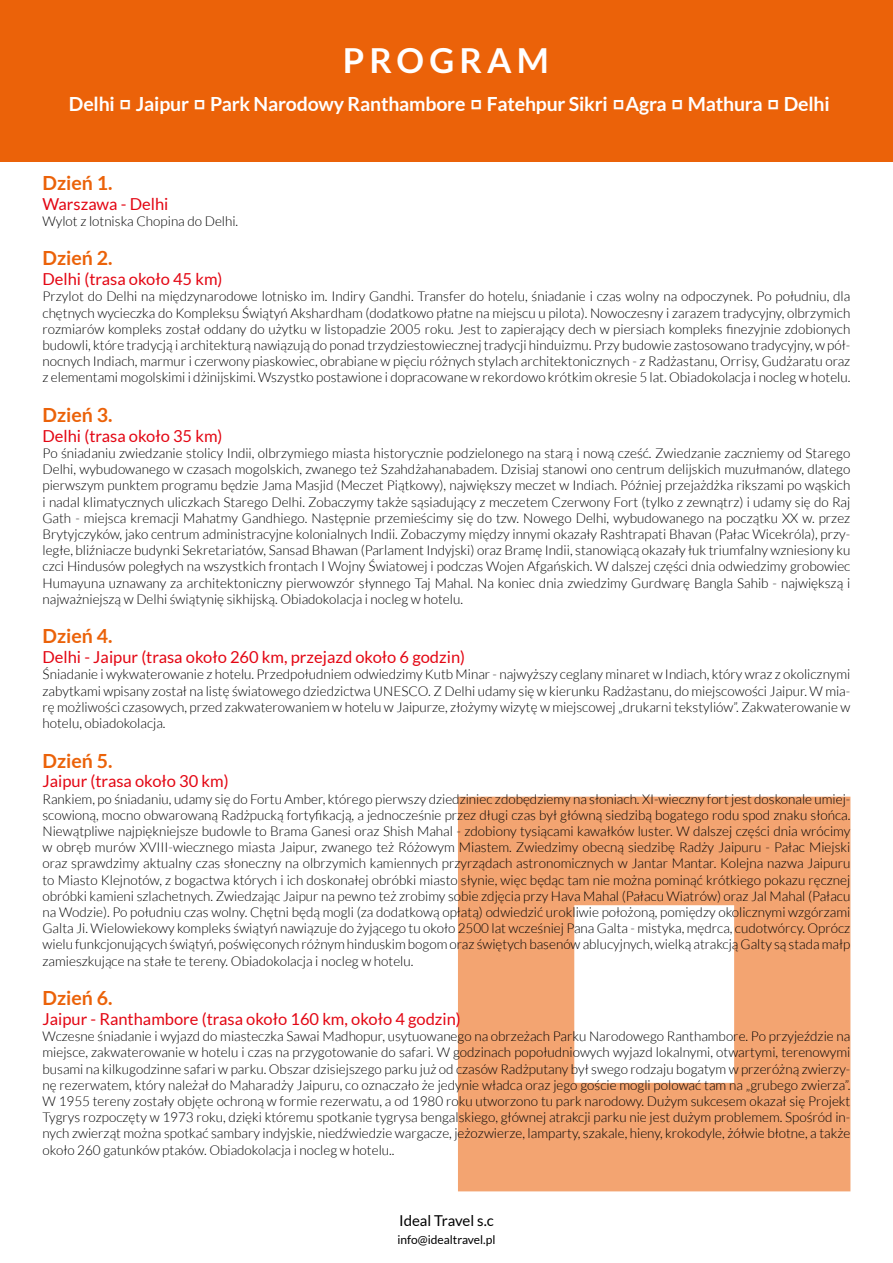
<style>
.page{position:relative;width:893px;height:1263px;background:#fff}
.page>*{position:absolute;margin:0;border:0;box-sizing:border-box;transform-origin:0 0}
.t1{font:700 34.5px "Lato";letter-spacing:.15em;color:#fff}
.t2{font:700 19.5px "Lato";letter-spacing:-.01em;color:#fff}
.t3{font:700 19.5px "Lato";color:#eb6209}
.t4{font:16.5px "Lato";color:#e30613}
.t5{font:15px "Lato";color:#000}
.t6{font:300 13.5px/16.2px "Lato";color:#000;text-align:justify}
.t7{font:12px "Lato";color:#000}
.s1{font-family:"Montserrat";font-size:24px}
</style>
<div class="page">
<svg style="left:458px;top:797px;width:392px;height:394px;fill:#f3a471"></svg>
<div style="left:0;top:1px;width:893px;height:161px;background:#eb6209"></div>
<h1 class="t1" style="left:343px;top:41px;width:208px">PROGRAM</h1>
<h2 class="t2" style="left:69px;top:93px;width:762px">Delhi <span class="s1">□</span> Jaipur <span class="s1">□</span> Park Narodowy Ranthambore <span class="s1">□</span> Fatehpur Sikri <span class="s1">□</span>Agra <span class="s1">□</span> Mathura <span class="s1">□</span> Delhi</h2>
<h2 class="t3" style="left:43px;top:171px;width:71px">Dzień 1.</h2>
<p class="t4" style="left:43px;top:194px;width:127px">Warszawa - Delhi</p>
<p class="t6" style="left:43px;top:213px;width:197px">Wylot z lotniska Chopina do Delhi.</p>
<h2 class="t3" style="left:43px;top:247px;width:71px">Dzień 2.</h2>
<p class="t4" style="left:43px;top:270px;width:182px">Delhi (trasa około 45 km)</p>
<p class="t6" style="left:43px;top:288px;width:809px">Przylot do Delhi na międzynarodowe lotnisko im. Indiry Gandhi. Transfer do hotelu, śniadanie i czas wolny na odpoczynek. Po południu, dla chętnych wycieczka do Kompleksu Świątyń Akshardham (dodatkowo płatne na miejscu u pilota). Nowoczesny i zarazem tradycyjny, olbrzymich rozmiarów kompleks został oddany do użytku w listopadzie 2005 roku. Jest to zapierający dech w piersiach kompleks finezyjnie zdobionych budowli, które tradycją i architekturą nawiązują do ponad trzydziestowiecznej tradycji hinduizmu. Przy budowie zastosowano tradycyjny, w pół&shy;nocnych Indiach, marmur i czerwony piaskowiec, obrabiane w pięciu różnych stylach architektonicznych - z Radżastanu, Orrisy, Gudżaratu oraz z elementami mogolskimi i dżinijskimi. Wszystko postawione i dopracowane w rekordowo krótkim okresie 5 lat. Obiadokolacja i nocleg w hotelu.</p>
<h2 class="t3" style="left:43px;top:404px;width:71px">Dzień 3.</h2>
<p class="t4" style="left:43px;top:427px;width:182px">Delhi (trasa około 35 km)</p>
<p class="t6" style="left:43px;top:445px;width:809px">Po śniadaniu zwiedzanie stolicy Indii, olbrzymiego miasta historycznie podzielonego na starą i nową cześć. Zwiedzanie zaczniemy od Starego Delhi, wybudowanego w czasach mogolskich, zwanego też Szahdżahanabadem. Dzisiaj stanowi ono centrum delijskich muzułmanów, dlatego pierwszym punktem programu będzie Jama Masjid (Meczet Piątkowy), największy meczet w Indiach. Później przejażdżka rikszami po wąskich i nadal klimatycznych uliczkach Starego Delhi. Zobaczymy także sąsiadujący z meczetem Czerwony Fort (tylko z zewnątrz) i udamy się do Raj Gath - miejsca kremacji Mahatmy Gandhiego. Następnie przemieścimy się do tzw. Nowego Delhi, wybudowanego na początku XX w. przez Brytyjczyków, jako centrum administracyjne kolonialnych Indii. Zobaczymy między innymi okazały Rashtrapati Bhavan (Pałac Wicekróla), przy&shy;ległe, bliźniacze budynki Sekretariatów, Sansad Bhawan (Parlament Indyjski) oraz Bramę Indii, stanowiącą okazały łuk triumfalny wzniesiony ku czci Hindusów poległych na wszystkich frontach I Wojny Światowej i podczas Wojen Afgańskich. W dalszej części dnia odwiedzimy grobowiec Humayuna uznawany za architektoniczny pierwowzór słynnego Taj Mahal. Na koniec dnia zwiedzimy Gurdwarę Bangla Sahib - największą i najważniejszą w Delhi świątynię sikhijską. Obiadokolacja i nocleg w hotelu.</p>
<h2 class="t3" style="left:43px;top:625px;width:71px">Dzień 4.</h2>
<p class="t4" style="left:43px;top:648px;width:424px">Delhi - Jaipur (trasa około 260 km, przejazd około 6 godzin)</p>
<p class="t6" style="left:43px;top:666px;width:809px">Śniadanie i wykwaterowanie z hotelu. Przedpołudniem odwiedzimy Kutb Minar - najwyższy ceglany minaret w Indiach, który wraz z okolicznymi zabytkami wpisany został na listę światowego dziedzictwa UNESCO. Z Delhi udamy się w kierunku Radżastanu, do miejscowości Jaipur. W mia&shy;rę możliwości czasowych, przed zakwaterowaniem w hotelu w Jaipurze, złożymy wizytę w miejscowej „drukarni tekstyliów”. Zakwaterowanie w hotelu, obiadokolacja.</p>
<h2 class="t3" style="left:43px;top:749px;width:71px">Dzień 5.</h2>
<p class="t4" style="left:43px;top:772px;width:188px">Jaipur (trasa około 30 km)</p>
<p class="t6" style="left:43px;top:791px;width:809px">Rankiem, po śniadaniu, udamy się do Fortu Amber, którego pierwszy dziedziniec zdobędziemy na słoniach. XI-wieczny fort jest doskonale umiej&shy;scowioną, mocno obwarowaną Radżpucką fortyfikacją, a jednocześnie przez długi czas był główną siedzibą bogatego rodu spod znaku słońca.<br>Niewątpliwe najpiękniejsze budowle to Brama Ganesi oraz Shish Mahal - zdobiony tysiącami kawałków luster. W dalszej części dnia wrócimy w obręb murów XVIII-wiecznego miasta Jaipur, zwanego też Różowym Miastem. Zwiedzimy obecną siedzibę Radży Jaipuru - Pałac Miejski oraz sprawdzimy aktualny czas słoneczny na olbrzymich kamiennych przyrządach astronomicznych w Jantar Mantar. Kolejna nazwa Jaipuru to Miasto Klejnotów, z bogactwa których i ich doskonałej obróbki miasto słynie, więc będąc tam nie można pominąć krótkiego pokazu ręcznej obróbki kamieni szlachetnych. Zwiedzając Jaipur na pewno też zrobimy sobie zdjęcia przy Hava Mahal (Pałacu Wiatrów) oraz Jal Mahal (Pałacu na Wodzie). Po południu czas wolny. Chętni będą mogli (za dodatkową opłatą) odwiedzić urokliwie położoną, pomiędzy okolicznymi wzgórzami Galta Ji. Wielowiekowy kompleks świątyń nawiązuje do żyjącego tu około 2500 lat wcześniej Pana Galta - mistyka, mędrca, cudotwórcy. Oprócz wielu funkcjonujących świątyń, poświęconych różnym hinduskim bogom oraz świętych basenów ablucyjnych, wielką atrakcją Galty są stada małp zamieszkujące na stałe te tereny. Obiadokolacja i nocleg w hotelu.</p>
<h2 class="t3" style="left:43px;top:987px;width:71px">Dzień 6.</h2>
<p class="t4" style="left:43px;top:1010px;width:420px">Jaipur - Ranthambore (trasa około 160 km, około 4 godzin)</p>
<p class="t6" style="left:43px;top:1028px;width:809px">Wczesne śniadanie i wyjazd do miasteczka Sawai Madhopur, usytuowanego na obrzeżach Parku Narodowego Ranthambore. Po przyjeździe na miejsce, zakwaterowanie w hotelu i czas na przygotowanie do safari. W godzinach popołudniowych wyjazd lokalnymi, otwartymi, terenowymi busami na kilkugodzinne safari w parku. Obszar dzisiejszego parku już od czasów Radżputany był swego rodzaju bogatym w przeróżną zwierzy&shy;nę rezerwatem, który należał do Maharadży Jaipuru, co oznaczało że jedynie władca oraz jego goście mogli polować tam na „grubego zwierza”.<br>W 1955 tereny zostały objęte ochroną w formie rezerwatu, a od 1980 roku utworzono tu park narodowy. Dużym sukcesem okazał się Projekt Tygrys rozpoczęty w 1973 roku, dzięki któremu spotkanie tygrysa bengalskiego, głównej atrakcji parku nie jest dużym problemem. Spośród in&shy;nych zwierząt można spotkać sambary indyjskie, niedźwiedzie wargacze, jeżozwierze, lamparty, szakale, hieny, krokodyle, żółwie błotne, a także około 260 gatunków ptaków. Obiadokolacja i nocleg w hotelu..</p>
<p class="t5" style="left:399px;top:1212px;width:96px">Ideal Travel s.c</p>
<p class="t7" style="left:397px;top:1233px;width:100px">info@idealtravel.pl</p>
</div>
